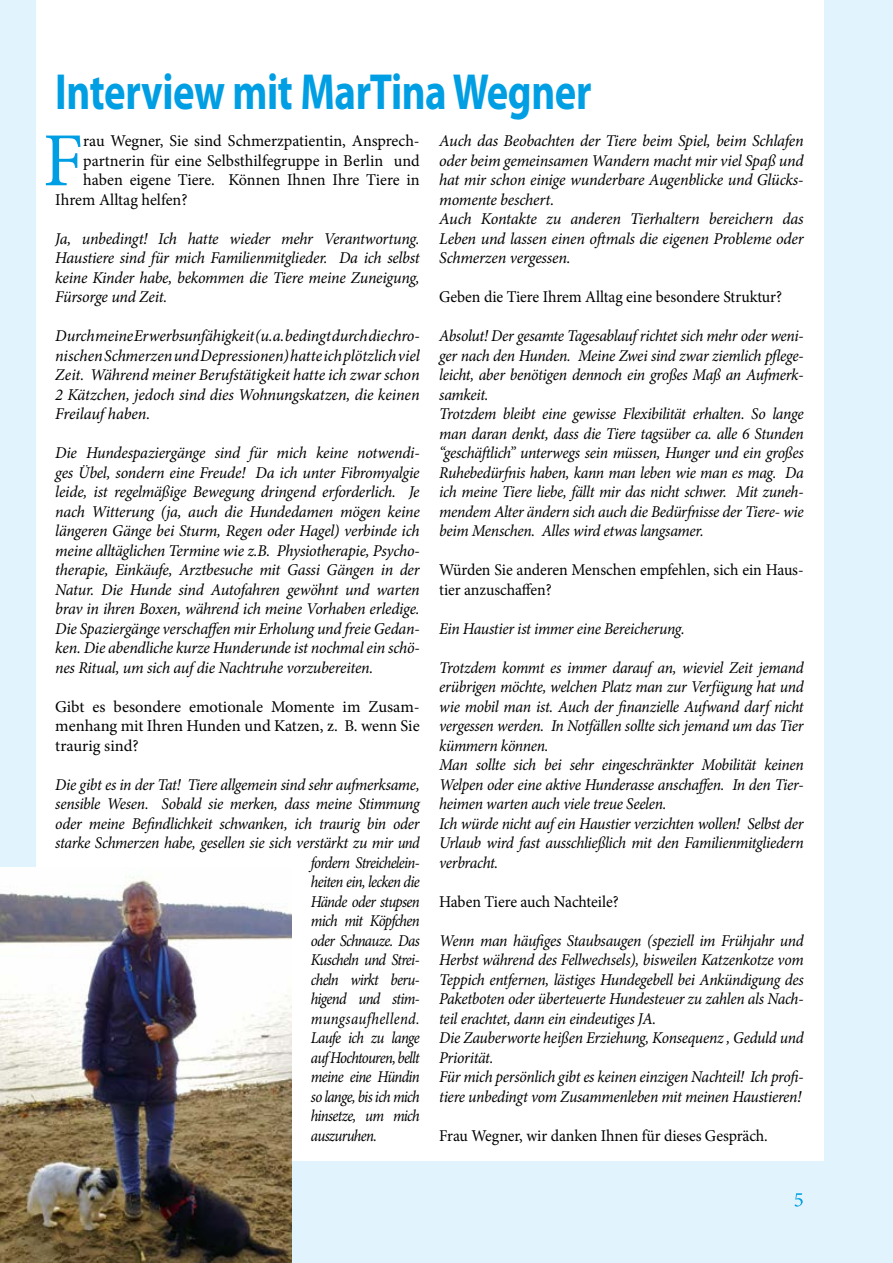
<style>
.page{position:relative;width:893px;height:1263px;background:#e1f3fd}
.page>*{position:absolute;margin:0;border:0;box-sizing:border-box;transform-origin:0 0}
.Initalien-versetzt{font:76.5px "Minion Pro";color:#009ee3}
.Headline-34{font:700 51px "Myriad Pro";letter-spacing:-.01em;color:#009ee3;scale:.8 1}
.Literatur-Quelle-tex{font:italic 16.5px/19.5px "Minion Pro";letter-spacing:-.02em;color:#000;text-align:justify;scale:.95 1}
.Literatur-Quelle-tex-2{font:italic 16.5px/19.5px "Minion Pro";letter-spacing:-.02em;color:#000;text-align:justify}
.Grundtext_11{font:16.5px/19.5px "Minion Pro";letter-spacing:-.005em;color:#000;scale:.96 1}
.Initalien-versetzt-2{font:16.5px "Minion Pro";color:#000}
.Literatur-Quelle-tex-3{font:italic 16.5px "Minion Pro";letter-spacing:-.05em;color:#000;scale:.9 1}
.Grundtext_11-2{font:16.5px/19.5px "Minion Pro";letter-spacing:-.005em;color:#000;text-align:justify}
.Literatur-Quelle-tex-4{font:italic 16.5px "Minion Pro";letter-spacing:-.045em;color:#000;scale:.9 1}
.Literatur-Quelle-tex-5{font:italic 16.5px "Minion Pro";letter-spacing:-.04em;color:#000;scale:.9 1}
.Literatur-Quelle-tex-6{font:italic 16.5px "Minion Pro";letter-spacing:.02em;color:#000;scale:.9 1}
</style>
<div class="page">
<div style="left:36px;top:0;width:787px;height:1160px;background:#fff"></div>
<img style="left:0;top:868px;width:292px;height:395px">
<svg style="left:795px;top:1193px;width:8px;height:13px"></svg>
<p class="Headline-34" style="left:55px;top:58px;width:672px">Interview mit MarTina Wegner</p>
<p class="Literatur-Quelle-tex-2" style="left:439px;top:131px;width:366px">Auch das Beobachten der Tiere beim Spiel, beim Schlafen oder beim gemeinsamen Wandern macht mir viel Spaß und hat mir schon einige wunderbare Augenblicke und Glücks&shy;momente beschert.</p>
<p class="Literatur-Quelle-tex-2" style="left:439px;top:209px;width:366px">Auch Kontakte zu anderen Tierhaltern bereichern das Leben und lassen einen oftmals die eigenen Probleme oder Schmerzen vergessen.</p>
<p class="Grundtext_11" style="left:439px;top:287px;width:359px">Geben die Tiere Ihrem Alltag eine besondere Struktur?</p>
<p class="Literatur-Quelle-tex" style="left:439px;top:326px;width:385px">Absolut! Der gesamte Tagesablauf richtet sich mehr oder weni&shy;ger nach den Hunden. Meine Zwei sind zwar ziemlich pflege&shy;leicht, aber benötigen dennoch ein großes Maß an Aufmerk&shy;samkeit.</p>
<p class="Literatur-Quelle-tex" style="left:439px;top:404px;width:385px">Trotzdem bleibt eine gewisse Flexibilität erhalten. So lange man daran denkt, dass die Tiere tagsüber ca. alle 6 Stunden “geschäftlich” unterwegs sein müssen, Hunger und ein großes Ruhebedürfnis haben, kann man leben wie man es mag. Da ich meine Tiere liebe, fällt mir das nicht schwer. Mit zuneh&shy;mendem Alter ändern sich auch die Bedürfnisse der Tiere- wie beim Menschen. Alles wird etwas langsamer.</p>
<p class="Grundtext_11" style="left:439px;top:560px;width:381px">Würden Sie anderen Menschen empfehlen, sich ein Haus&shy;tier anzuschaffen?</p>
<p class="Literatur-Quelle-tex" style="left:439px;top:619px;width:260px">Ein Haustier ist immer eine Bereicherung.</p>
<p class="Literatur-Quelle-tex" style="left:439px;top:658px;width:385px">Trotzdem kommt es immer darauf an, wieviel Zeit jemand erübrigen möchte, welchen Platz man zur Verfügung hat und wie mobil man ist. Auch der finanzielle Aufwand darf nicht vergessen werden. In Notfällen sollte sich jemand um das Tier kümmern können.</p>
<p class="Literatur-Quelle-tex" style="left:439px;top:755px;width:385px">Man sollte sich bei sehr eingeschränkter Mobilität keinen Welpen oder eine aktive Hunderasse anschaffen. In den Tier&shy;heimen warten auch viele treue Seelen.</p>
<p class="Literatur-Quelle-tex" style="left:439px;top:814px;width:385px">Ich würde nicht auf ein Haustier verzichten wollen! Selbst der Urlaub wird fast ausschließlich mit den Familienmitgliedern verbracht.</p>
<p class="Grundtext_11" style="left:439px;top:892px;width:189px">Haben Tiere auch Nachteile?</p>
<p class="Literatur-Quelle-tex" style="left:439px;top:931px;width:385px">Wenn man häufiges Staubsaugen (speziell im Frühjahr und Herbst während des Fellwechsels), bisweilen Katzenkotze vom Teppich entfernen, lästiges Hundegebell bei Ankündigung des Paketboten oder überteuerte Hundesteuer zu zahlen als Nach&shy;teil erachtet, dann ein eindeutiges JA.</p>
<p class="Literatur-Quelle-tex" style="left:439px;top:1028px;width:385px">Die Zauberworte heißen Erziehung, Konsequenz , Geduld und<br>Priorität.</p>
<p class="Literatur-Quelle-tex" style="left:439px;top:1067px;width:385px">Für mich persönlich gibt es keinen einzigen Nachteil! Ich profi&shy;tiere unbedingt vom Zusammenleben mit meinen Haustieren!</p>
<p class="Grundtext_11" style="left:439px;top:1126px;width:344px">Frau Wegner, wir danken Ihnen für dieses Gespräch.</p>
<p class="Initalien-versetzt" style="left:43px;top:110px;width:42px">F</p>
<p class="Initalien-versetzt-2" style="left:83px;top:130px;width:336px">rau Wegner, Sie sind Schmerzpatientin, Ansprech-</p>
<p class="Initalien-versetzt-2" style="left:83px;top:149px;width:338px">partnerin für eine Selbsthilfegruppe in Berlin und</p>
<p class="Initalien-versetzt-2" style="left:83px;top:169px;width:338px">haben eigene Tiere. Können Ihnen Ihre Tiere in</p>
<p class="Initalien-versetzt-2" style="left:55px;top:188px;width:134px">Ihrem Alltag helfen?</p>
<p class="Literatur-Quelle-tex-2" style="left:55px;top:229px;width:366px">Ja, unbedingt! Ich hatte wieder mehr Verantwortung.<br>Haustiere sind für mich Familienmitglieder. Da ich selbst keine Kinder habe, bekommen die Tiere meine Zuneigung, Fürsorge und Zeit.</p>
<p class="Literatur-Quelle-tex-2" style="left:55px;top:326px;width:366px">Durch meine Erwerbsunfähigkeit (u.a. bedingt durch die chro&shy;nischen Schmerzen und Depressionen) hatte ich plötzlich viel Zeit. Während meiner Berufstätigkeit hatte ich zwar schon 2 Kätzchen, jedoch sind dies Wohnungskatzen, die keinen Freilauf haben.</p>
<p class="Literatur-Quelle-tex-2" style="left:55px;top:443px;width:366px">Die Hundespaziergänge sind für mich keine notwendi&shy;ges Übel, sondern eine Freude! Da ich unter Fibromyalgie leide, ist regelmäßige Bewegung dringend erforderlich. Je nach Witterung (ja, auch die Hundedamen mögen keine längeren Gänge bei Sturm, Regen oder Hagel) verbinde ich meine alltäglichen Termine wie z.B. Physiotherapie, Psycho&shy;therapie, Einkäufe, Arztbesuche mit Gassi Gängen in der Natur. Die Hunde sind Autofahren gewöhnt und warten brav in ihren Boxen, während ich meine Vorhaben erledige.<br>Die Spaziergänge verschaffen mir Erholung und freie Gedan&shy;ken. Die abendliche kurze Hunderunde ist nochmal ein schö&shy;nes Ritual, um sich auf die Nachtruhe vorzubereiten.</p>
<p class="Grundtext_11-2" style="left:55px;top:697px;width:366px">Gibt es besondere emotionale Momente im Zusam&shy;menhang mit Ihren Hunden und Katzen, z. B. wenn Sie traurig sind?</p>
<p class="Literatur-Quelle-tex" style="left:55px;top:775px;width:385px">Die gibt es in der Tat! Tiere allgemein sind sehr aufmerksame,</p>
<p class="Literatur-Quelle-tex" style="left:55px;top:794px;width:385px">sensible Wesen. Sobald sie merken, dass meine Stimmung</p>
<p class="Literatur-Quelle-tex" style="left:55px;top:814px;width:385px">oder meine Befindlichkeit schwanken, ich traurig bin oder</p>
<p class="Literatur-Quelle-tex" style="left:55px;top:833px;width:385px">starke Schmerzen habe, gesellen sie sich verstärkt zu mir und</p>
<p class="Literatur-Quelle-tex-3" style="left:311px;top:851px;width:122px">fordern Streichelein-</p>
<p class="Literatur-Quelle-tex-4" style="left:311px;top:871px;width:122px">heiten ein, lecken die</p>
<p class="Literatur-Quelle-tex-4" style="left:311px;top:890px;width:122px">Hände oder stupsen</p>
<p class="Literatur-Quelle-tex-3" style="left:311px;top:910px;width:122px">mich mit Köpfchen</p>
<p class="Literatur-Quelle-tex-5" style="left:311px;top:929px;width:122px">oder Schnauze. Das</p>
<p class="Literatur-Quelle-tex-3" style="left:311px;top:949px;width:122px">Kuscheln und Strei-</p>
<p class="Literatur-Quelle-tex-4" style="left:311px;top:968px;width:122px">cheln wirkt beru-</p>
<p class="Literatur-Quelle-tex-3" style="left:311px;top:988px;width:122px">higend und stim-</p>
<p class="Literatur-Quelle-tex-6" style="left:311px;top:1007px;width:122px">mungsaufhellend.</p>
<p class="Literatur-Quelle-tex-3" style="left:311px;top:1027px;width:122px">Laufe ich zu lange</p>
<p class="Literatur-Quelle-tex-3" style="left:311px;top:1046px;width:122px">auf Hochtouren, bellt</p>
<p class="Literatur-Quelle-tex-3" style="left:311px;top:1066px;width:122px">meine eine Hündin</p>
<p class="Literatur-Quelle-tex-4" style="left:311px;top:1085px;width:122px">so lange, bis ich mich</p>
<p class="Literatur-Quelle-tex-4" style="left:311px;top:1105px;width:122px">hinsetze, um mich</p>
<p class="Literatur-Quelle-tex-4" style="left:311px;top:1124px;width:75px">auszuruhen.</p>
</div>
